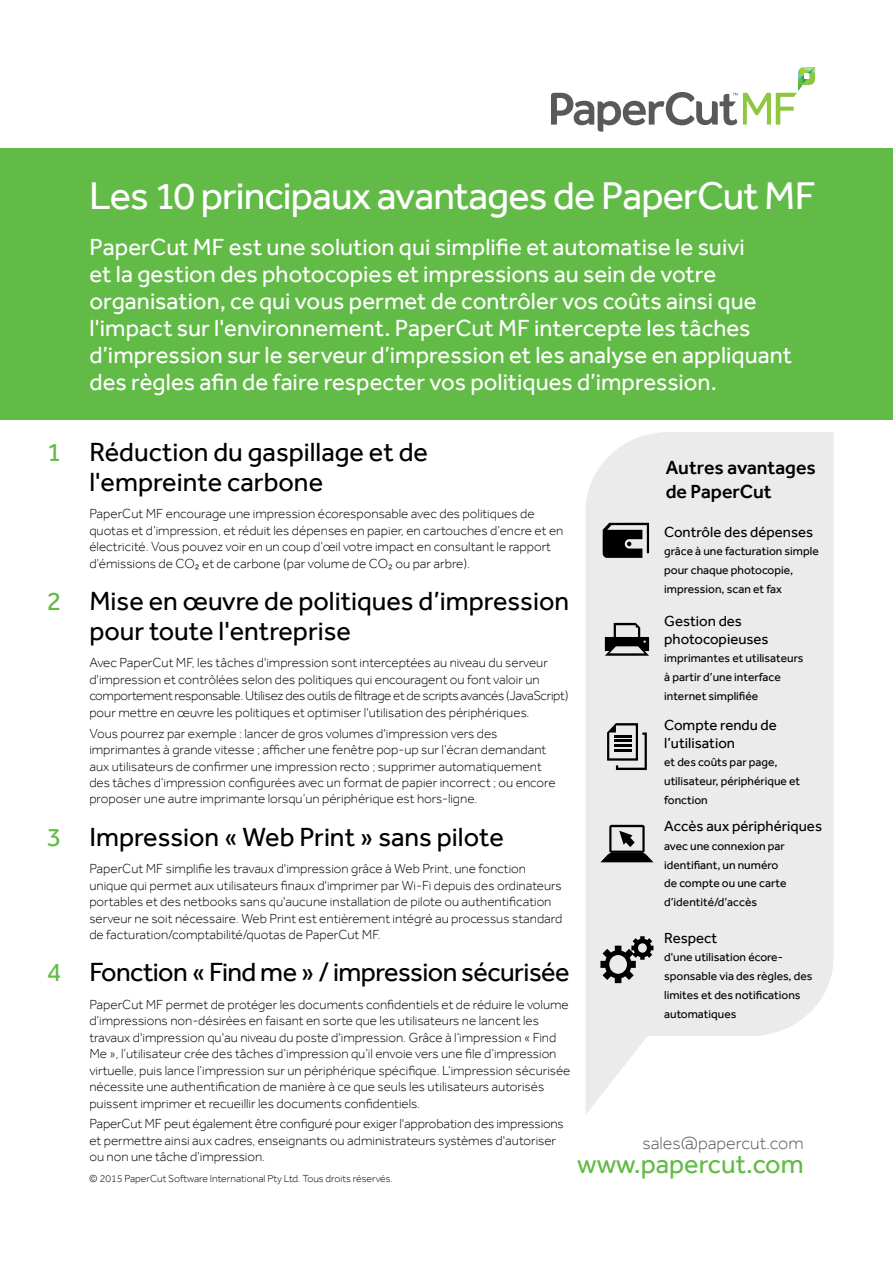
<style>
.page{position:relative;width:893px;height:1263px;background:#fff}
.page>*{position:absolute;margin:0;border:0;box-sizing:border-box;transform-origin:0 0}
.t1{font:39.75px "Effra";letter-spacing:-.02em;color:#fff}
.t2{font:27px/30px "Effra";color:#000}
.t3{font:27px "Effra";letter-spacing:-.02em;color:#000}
.t4{font:27px "Effra";color:#62bb46}
.t5{font:24px/27px "Effra";color:#fff}
.t6{font:500 19.5px/24px "Effra";color:#000}
.t7{font:300 18px "Effra";color:#58595b}
.t8{font:15px/18px "Effra";color:#000}
.t9{font:300 13.5px/16.5px "Effra";color:#000}
.t10{font:12px/18.8px "Effra";color:#000}
.t11{font:300 10.5px "Effra";color:#000}
.s1{color:#62bb46}
</style>
<div class="page">
<svg style="left:585px;top:432px;width:249px;height:682px;background:#ededee"></svg>
<svg style="left:603px;top:523px;width:46px;height:35px;background:#454546"></svg>
<svg style="left:605px;top:623px;width:44px;height:33px"></svg>
<svg style="left:607px;top:723px;width:40px;height:47px;background:#979797"></svg>
<svg style="left:600px;top:825px;width:53px;height:37px;background:#8d8d8e"></svg>
<svg style="left:600px;top:936px;width:53px;height:47px;background:#979798"></svg>
<div style="left:0;top:149px;width:893px;height:271px;background:#62bb46"></div>
<svg style="left:551px;top:67px;width:264px;height:65px"></svg>
<h1 class="t1" style="left:89px;top:172px;width:728px">Les 10 principaux avantages de PaperCut MF</h1>
<p class="t5" style="left:90px;top:233px;width:704px">PaperCut MF est une solution qui simplifie et automatise le suivi<br>et la gestion des photocopies et impressions au sein de votre organisation, ce qui vous permet de contrôler vos coûts ainsi que l'impact sur l'environnement. PaperCut MF intercepte les tâches d’impression sur le serveur d’impression et les analyse en appliquant des règles afin de faire respecter vos politiques d’impression.</p>
<h2 class="t2" style="left:89px;top:437px;width:340px;text-indent:-43px"><span class="s1">1</span> Réduction du gaspillage et de l'empreinte carbone</h2>
<p class="t9" style="left:89px;top:505px;width:476px">PaperCut MF encourage une impression écoresponsable avec des politiques de quotas et d’impression, et réduit les dépenses en papier, en cartouches d’encre et en électricité. Vous pouvez voir en un coup d’œil votre impact en consultant le rapport d’émissions de CO2 et de carbone (par volume de CO2 ou par arbre).</p>
<h2 class="t2" style="left:89px;top:586px;width:481px;text-indent:-43px"><span class="s1">2</span> Mise en œuvre de politiques d’impression pour toute l'entreprise</h2>
<p class="t9" style="left:89px;top:654px;width:481px">Avec PaperCut MF, les tâches d'impression sont interceptées au niveau du serveur d'impression et contrôlées selon des politiques qui encouragent ou font valoir un comportement responsable. Utilisez des outils de filtrage et de scripts avancés (JavaScript) pour mettre en œuvre les politiques et optimiser l'utilisation des périphériques.</p>
<p class="t9" style="left:89px;top:725px;width:468px">Vous pourrez par exemple : lancer de gros volumes d'impression vers des imprimantes à grande vitesse ; afficher une fenêtre pop-up sur l’écran demandant aux utilisateurs de confirmer une impression recto ; supprimer automatiquement des tâches d’impression configurées avec un format de papier incorrect ; ou encore proposer une autre imprimante lorsqu’un périphérique est hors-ligne.</p>
<h2 class="t2" style="left:47px;top:821px;width:459px"><span class="s1">3</span> Impression « Web Print » sans pilote</h2>
<p class="t9" style="left:89px;top:860px;width:474px">PaperCut MF simplifie les travaux d'impression grâce à Web Print, une fonction unique qui permet aux utilisateurs finaux d'imprimer par Wi-Fi depuis des ordinateurs portables et des netbooks sans qu'aucune installation de pilote ou authentification serveur ne soit nécessaire. Web Print est entièrement intégré au processus standard de facturation/comptabilité/quotas de PaperCut MF.</p>
<h2 class="t3" style="left:47px;top:956px;width:524px"><span class="s1">4</span> Fonction « Find me » / impression sécurisée</h2>
<p class="t9" style="left:89px;top:996px;width:483px">PaperCut MF permet de protéger les documents confidentiels et de réduire le volume d’impressions non-désirées en faisant en sorte que les utilisateurs ne lancent les travaux d'impression qu'au niveau du poste d'impression. Grâce à l’impression « Find Me », l’utilisateur crée des tâches d’impression qu’il envoie vers une file d’impression virtuelle, puis lance l’impression sur un périphérique spécifique. L’impression sécurisée nécessite une authentification de manière à ce que seuls les utilisateurs autorisés puissent imprimer et recueillir les documents confidentiels.</p>
<p class="t9" style="left:89px;top:1115px;width:476px">PaperCut MF peut également être configuré pour exiger l'approbation des impressions et permettre ainsi aux cadres, enseignants ou administrateurs systèmes d'autoriser ou non une tâche d’impression.</p>
<h3 class="t6" style="left:666px;top:456px;width:152px">Autres avantages de PaperCut</h3>
<p class="t8" style="left:664px;top:522px;width:151px">Contrôle des dépenses</p>
<p class="t10" style="left:664px;top:542px;width:156px">grâce à une facturation simple pour chaque photocopie, impression, scan et fax</p>
<p class="t8" style="left:664px;top:611px;width:106px">Gestion des photocopieuses</p>
<p class="t10" style="left:664px;top:649px;width:141px">imprimantes et utilisateurs à partir d’une interface internet simplifiée</p>
<p class="t8" style="left:664px;top:715px;width:114px">Compte rendu de l’utilisation</p>
<p class="t10" style="left:664px;top:753px;width:138px">et des coûts par page, utilisateur, périphérique et fonction</p>
<p class="t8" style="left:664px;top:817px;width:159px">Accès aux périphériques</p>
<p class="t10" style="left:664px;top:836px;width:124px">avec une connexion par identifiant, un numéro de compte ou une carte d’identité/d’accès</p>
<p class="t8" style="left:664px;top:928px;width:55px">Respect</p>
<p class="t10" style="left:664px;top:948px;width:150px">d'une utilisation écore&shy;sponsable via des règles, des limites et des notifications automatiques</p>
<h3 class="t7" style="left:642px;top:1133px;width:163px">sales@papercut.com</h3>
<h2 class="t4" style="left:577px;top:1148px;width:228px">www.papercut.com</h2>
<p class="t11" style="left:89px;top:1173px;width:305px">© 2015 PaperCut Software International Pty Ltd. Tous droits réservés.</p>
</div>
